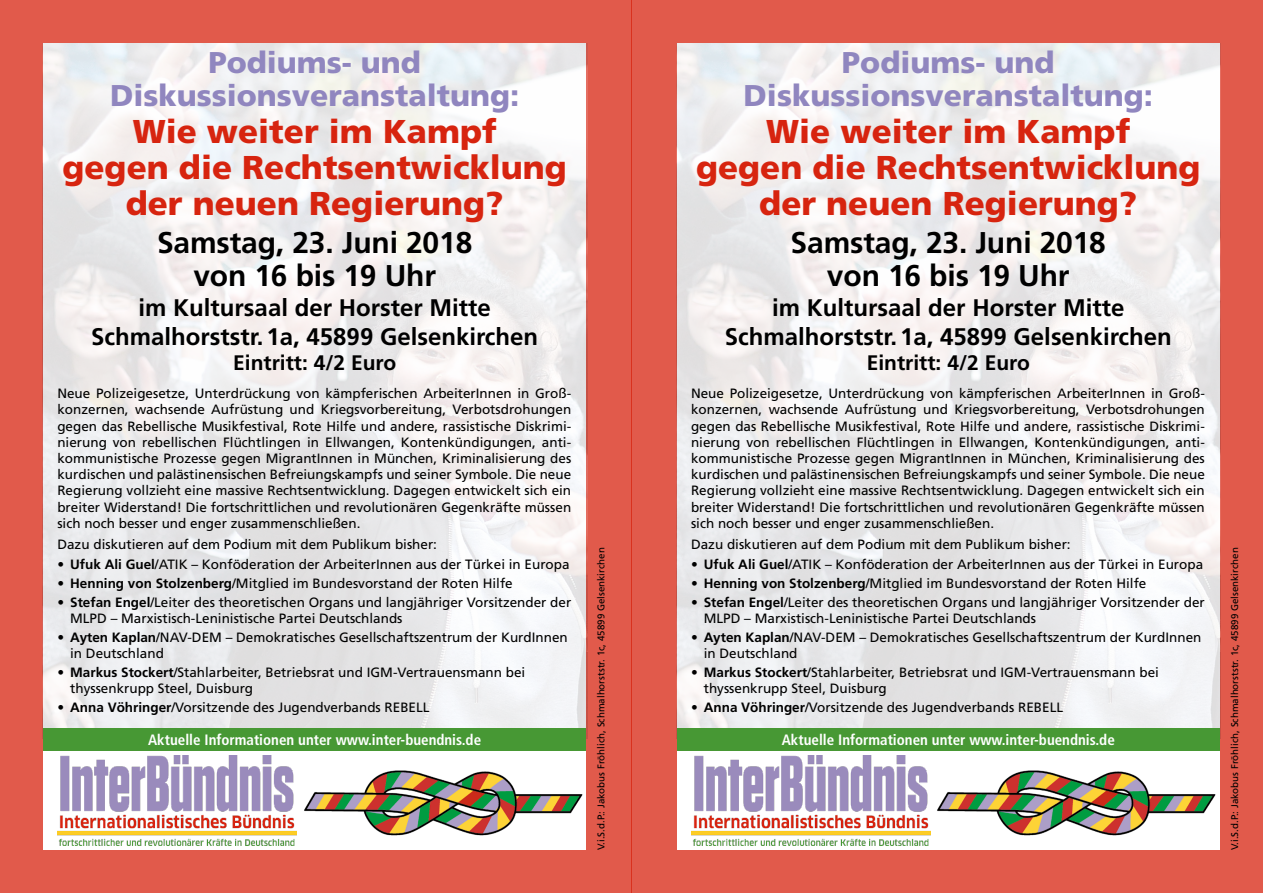
<style>
.page{position:relative;width:1263px;height:893px;background:#fff}
.page>*{position:absolute;margin:0;border:0;box-sizing:border-box;transform-origin:0 0}
.t1{font:900 33px/36px "Frutiger";color:#d7240f;text-align:center}
.t2{font:900 30px/33px "Frutiger";color:#9086bf;text-align:center}
.t3{font:700 30px/33px "Frutiger";letter-spacing:-.005em;color:#000;text-align:center}
.t4{font:700 24px/28.8px "Frutiger";color:#000;text-align:center}
.t5{font:700 21px "Frutiger";color:#000}
.t6{font:700 condensed 15px "Frutiger";color:#fff}
.t7{font:13.5px/16.2px "Frutiger";color:#000}
.t8{font:9.75px "Frutiger";color:#000}
.s1{font-weight:700}
</style>
<div class="page">
<div style="left:0;top:0;width:631px;height:893px;background:#e15a4b"></div>
<div style="left:43px;top:43px;width:543px;height:807px;background:#fff"></div>
<img style="left:43px;top:44px;width:544px;height:695px">
<img style="left:57px;top:756px;width:240px;height:89px">
<div style="left:43px;top:728px;width:543px;height:22px;background:#479834"></div>
<img style="left:304px;top:770px;width:279px;height:66px">
<div style="left:631px;top:0;width:632px;height:893px;background:#e15a4b"></div>
<div style="left:677px;top:43px;width:543px;height:807px;background:#fff"></div>
<img style="left:676px;top:44px;width:545px;height:695px">
<img style="left:691px;top:756px;width:239px;height:89px">
<div style="left:677px;top:728px;width:543px;height:22px;background:#479834"></div>
<img style="left:937px;top:770px;width:279px;height:66px">
<h2 class="t2" style="left:110px;top:46px;width:411px">Podiums- und<br>Diskussionsveranstaltung:</h2>
<h1 class="t1" style="left:62px;top:113px;width:506px">Wie weiter im Kampf<br>gegen die Rechtsentwicklung der neuen Regierung?</h1>
<h2 class="t3" style="left:157px;top:227px;width:317px">Samstag, 23. Juni 2018 von 16 bis 19 Uhr</h2>
<h3 class="t4" style="left:91px;top:294px;width:449px">im Kultursaal der Horster Mitte<br>Schmalhorststr.1a, 45899 Gelsenkirchen</h3>
<h3 class="t5" style="left:233px;top:351px;width:165px">Eintritt: 4/2 Euro</h3>
<p class="t7" style="left:57px;top:385px;width:515px;text-align:justify">Neue Polizeigesetze, Unterdrückung von kämpferischen ArbeiterInnen in Groß&shy;konzernen, wachsende Aufrüstung und Kriegsvorbereitung, Verbotsdrohungen gegen das Rebellische Musikfestival, Rote Hilfe und andere, rassistische Diskrimi&shy;nierung von rebellischen Flüchtlingen in Ellwangen, Kontenkündigungen, anti&shy;kommunistische Prozesse gegen MigrantInnen in München, Kriminalisierung des kurdischen und palästinensischen Befreiungskampfs und seiner Symbole. Die neue Regierung vollzieht eine massive Rechtsentwicklung. Dagegen entwickelt sich ein breiter Widerstand! Die fortschrittlichen und revolutionären Gegenkräfte müssen sich noch besser und enger zusammenschließen.</p>
<p class="t7" style="left:57px;top:536px;width:381px">Dazu diskutieren auf dem Podium mit dem Publikum bisher:</p>
<p class="t7" style="left:57px;top:556px;width:514px"><span class="s1">• Ufuk Ali Guel</span>/ATIK – Konföderation der ArbeiterInnen aus der Türkei in Europa</p>
<p class="t7" style="left:57px;top:575px;width:457px"><span class="s1">• Henning von Stolzenberg</span>/Mitglied im Bundesvorstand der Roten Hilfe</p>
<p class="t7" style="left:70px;top:594px;width:503px;text-indent:-13px"><span class="s1">• Stefan Engel</span>/Leiter des theoretischen Organs und langjähriger Vorsitzender der<br>MLPD – Marxistisch-Leninistische Partei Deutschlands</p>
<p class="t7" style="left:70px;top:629px;width:499px;text-indent:-13px"><span class="s1">• Ayten Kaplan</span>/NAV-DEM – Demokratisches Gesellschaftszentrum der KurdInnen in Deutschland</p>
<p class="t7" style="left:70px;top:664px;width:457px;text-indent:-13px"><span class="s1">• Markus Stockert</span>/Stahlarbeiter, Betriebsrat und IGM-Vertrauensmann bei thyssenkrupp Steel, Duisburg</p>
<p class="t7" style="left:57px;top:699px;width:374px"><span class="s1">• Anna Vöhringer</span>/Vorsitzende des Jugendverbands REBELL</p>
<p class="t6" style="left:148px;top:731px;width:335px">Aktuelle Informationen unter www.inter-buendnis.de</p>
<p class="t8" style="left:595px;top:850px;width:305px;rotate:-90deg">V.i.S.d.P.: Jakobus Fröhlich, Schmalhorststr. 1c, 45899 Gelsenkirchen</p>
<h2 class="t2" style="left:744px;top:46px;width:411px">Podiums- und<br>Diskussionsveranstaltung:</h2>
<h1 class="t1" style="left:696px;top:113px;width:506px">Wie weiter im Kampf<br>gegen die Rechtsentwicklung der neuen Regierung?</h1>
<h2 class="t3" style="left:791px;top:227px;width:317px">Samstag, 23. Juni 2018 von 16 bis 19 Uhr</h2>
<h3 class="t4" style="left:725px;top:294px;width:449px">im Kultursaal der Horster Mitte<br>Schmalhorststr.1a, 45899 Gelsenkirchen</h3>
<h3 class="t5" style="left:867px;top:351px;width:165px">Eintritt: 4/2 Euro</h3>
<p class="t7" style="left:691px;top:385px;width:515px;text-align:justify">Neue Polizeigesetze, Unterdrückung von kämpferischen ArbeiterInnen in Groß&shy;konzernen, wachsende Aufrüstung und Kriegsvorbereitung, Verbotsdrohungen gegen das Rebellische Musikfestival, Rote Hilfe und andere, rassistische Diskrimi&shy;nierung von rebellischen Flüchtlingen in Ellwangen, Kontenkündigungen, anti&shy;kommunistische Prozesse gegen MigrantInnen in München, Kriminalisierung des kurdischen und palästinensischen Befreiungskampfs und seiner Symbole. Die neue Regierung vollzieht eine massive Rechtsentwicklung. Dagegen entwickelt sich ein breiter Widerstand! Die fortschrittlichen und revolutionären Gegenkräfte müssen sich noch besser und enger zusammenschließen.</p>
<p class="t7" style="left:691px;top:536px;width:381px">Dazu diskutieren auf dem Podium mit dem Publikum bisher:</p>
<p class="t7" style="left:691px;top:556px;width:514px"><span class="s1">• Ufuk Ali Guel</span>/ATIK – Konföderation der ArbeiterInnen aus der Türkei in Europa</p>
<p class="t7" style="left:691px;top:575px;width:457px"><span class="s1">• Henning von Stolzenberg</span>/Mitglied im Bundesvorstand der Roten Hilfe</p>
<p class="t7" style="left:704px;top:594px;width:503px;text-indent:-13px"><span class="s1">• Stefan Engel</span>/Leiter des theoretischen Organs und langjähriger Vorsitzender der<br>MLPD – Marxistisch-Leninistische Partei Deutschlands</p>
<p class="t7" style="left:704px;top:629px;width:499px;text-indent:-13px"><span class="s1">• Ayten Kaplan</span>/NAV-DEM – Demokratisches Gesellschaftszentrum der KurdInnen in Deutschland</p>
<p class="t7" style="left:704px;top:664px;width:457px;text-indent:-13px"><span class="s1">• Markus Stockert</span>/Stahlarbeiter, Betriebsrat und IGM-Vertrauensmann bei thyssenkrupp Steel, Duisburg</p>
<p class="t7" style="left:691px;top:699px;width:374px"><span class="s1">• Anna Vöhringer</span>/Vorsitzende des Jugendverbands REBELL</p>
<p class="t6" style="left:782px;top:731px;width:335px">Aktuelle Informationen unter www.inter-buendnis.de</p>
<p class="t8" style="left:1229px;top:850px;width:305px;rotate:-90deg">V.i.S.d.P.: Jakobus Fröhlich, Schmalhorststr. 1c, 45899 Gelsenkirchen</p>
</div>
